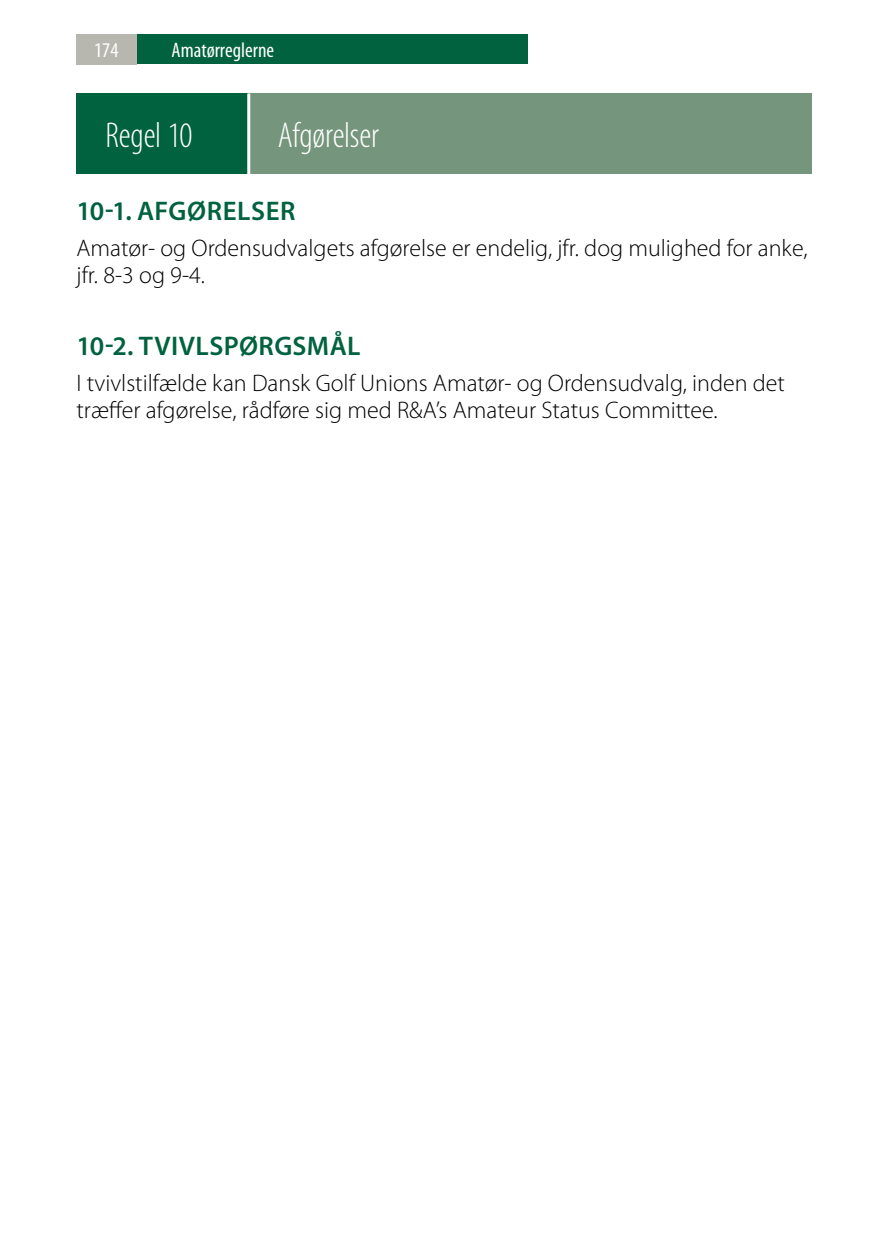
<style>
.page{position:relative;width:893px;height:1259px;background:#fff}
.page>*{position:absolute;margin:0;border:0;box-sizing:border-box;transform-origin:0 0}
.t1{font:300 condensed 36px "Myriad Pro";letter-spacing:-.005em;color:#fff}
.t2{font:600 27px "Myriad Pro";letter-spacing:.015em;color:#00623f}
.t3{font:300 24px/27px "Myriad Pro";color:#000}
.t4{font:condensed 21px "Myriad Pro";color:#fff}
</style>
<div class="page">
<div style="left:137px;top:34px;width:391px;height:30px;background:#00623f"></div>
<div style="left:77px;top:34px;width:60px;height:30px;background:#b7b7af"></div>
<div style="left:77px;top:94px;width:172px;height:80px;background:#00623f"></div>
<div style="left:249px;top:94px;width:563px;height:80px;background:#75957c"></div>
<hr style="left:247px;top:94px;width:3px;height:80px;background:#fff">
<p class="t4" style="left:94px;top:38px;width:26px">174</p>
<p class="t4" style="left:172px;top:39px;width:104px">Amatørreglerne</p>
<h1 class="t1" style="left:106px;top:116px;width:88px">Regel 10</h1>
<h1 class="t1" style="left:278px;top:116px;width:103px">Afgørelser</h1>
<p class="t2" style="left:77px;top:196px;width:220px">10-1. AFGØRELSER</p>
<p class="t3" style="left:77px;top:234px;width:733px">Amatør- og Ordensudvalgets afgørelse er endelig, jfr. dog mulighed for anke, jfr. 8-3 og 9-4.</p>
<p class="t2" style="left:77px;top:331px;width:286px">10-2. TVIVLSPØRGSMÅL</p>
<p class="t3" style="left:77px;top:369px;width:710px">I tvivlstilfælde kan Dansk Golf Unions Amatør- og Ordensudvalg, inden det træffer afgørelse, rådføre sig med R&amp;A’s Amateur Status Committee.</p>
</div>
